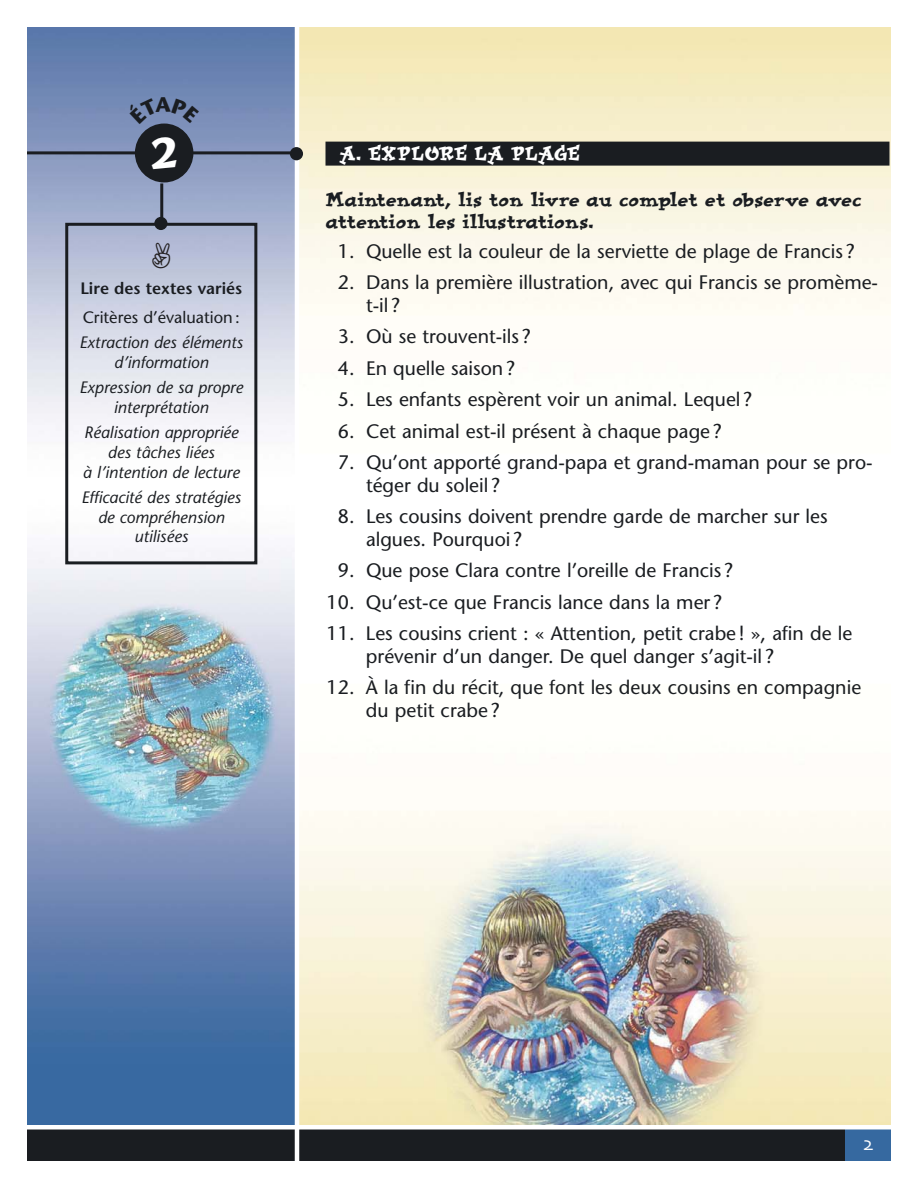
<style>
.page{position:relative;width:918px;height:1188px;background:#fff}
.page>*{position:absolute;margin:0;border:0;box-sizing:border-box;transform-origin:0 0}
.t1{font:48px "Improv ICG";color:#fff}
.t2{font:21px/22.5px "Improv ICG";letter-spacing:-.02em;color:#1a1d21}
.t3{font:21px "Improv ICG";letter-spacing:-.03em;color:#fff}
.t4{font:19.5px/22.5px "Stone Sans";color:#1a1d21}
.t5{font:italic 16.5px/19.8px "Stone Sans";color:#1a1d21;text-align:center}
.t6{font:16.5px "Stone Sans";color:#1a1d21}
.t7{font:600 16.5px "Stone Sans";color:#1a1d21}
</style>
<div class="page">
<img style="left:299px;top:27px;width:592px;height:1098px">
<svg style="left:27px;top:27px;width:268px;height:1098px"></svg>
<div style="left:297px;top:1127px;width:594px;height:34px;background:#1a1d21"></div>
<div style="left:845px;top:1127px;width:46px;height:34px;background:#3669a0"></div>
<div style="left:27px;top:1127px;width:270px;height:34px;background:#1a1d21"></div>
<hr style="left:295px;top:27px;width:4px;height:1134px;background:#fff">
<div style="left:326px;top:142px;width:564px;height:24px;background:#1a1d21"></div>
<hr style="left:27px;top:151px;width:270px;height:3px;background:#1a1d21">
<div style="left:135px;top:124px;width:58px;height:58px;background:#1a1d21;border-radius:50%"></div>
<div style="left:290px;top:147px;width:13px;height:13px;background:#1a1d21;border-radius:50%"></div>
<div style="left:27px;top:1125px;width:864px;height:5px;background:#fff"></div>
<div style="left:65px;top:223px;width:192px;height:341px;border:3px solid #1a1d21"></div>
<hr style="left:160px;top:183px;width:3px;height:41px;background:#1a1d21">
<div style="left:154px;top:217px;width:14px;height:13px;background:#1a1d21;border-radius:50%"></div>
<div style="left:126px;top:97px;width:74px;height:27px;background:#798cb7"></div>
<svg style="left:152px;top:243px;width:18px;height:25px"></svg>
<h1 class="t1" style="left:150px;top:134px;width:29px">2</h1>
<p class="t7" style="left:80px;top:282px;width:163px">Lire des textes variés</p>
<p class="t6" style="left:83px;top:311px;width:159px">Critères d’évaluation:</p>
<p class="t5" style="left:80px;top:334px;width:165px">Extraction des éléments d’information</p>
<p class="t5" style="left:80px;top:379px;width:165px">Expression de sa propre interprétation</p>
<p class="t5" style="left:83px;top:424px;width:158px">Réalisation appropriée des tâches liées<br>à l’intention de lecture</p>
<p class="t5" style="left:82px;top:489px;width:161px">Efficacité des stratégies de compréhension utilisées</p>
<p class="t3" style="left:339px;top:145px;width:243px">A. EXPLORE LA PLAGE</p>
<p class="t2" style="left:326px;top:189px;width:538px">Maintenant, lis ton livre au complet et observe avec attention les illustrations.</p>
<p class="t4" style="left:338px;top:242px;width:519px">1. Quelle est la couleur de la serviette de plage de Francis?</p>
<p class="t4" style="left:366px;top:273px;width:514px;text-indent:-28px">2. Dans la première illustration, avec qui Francis se promème&shy;t-il ?</p>
<p class="t4" style="left:338px;top:327px;width:195px">3. Où se trouvent-ils?</p>
<p class="t4" style="left:338px;top:359px;width:179px">4. En quelle saison?</p>
<p class="t4" style="left:338px;top:390px;width:416px">5. Les enfants espèrent voir un animal. Lequel?</p>
<p class="t4" style="left:338px;top:422px;width:386px">6. Cet animal est-il présent à chaque page ?</p>
<p class="t4" style="left:366px;top:453px;width:508px;text-indent:-28px">7. Qu’ont apporté grand-papa et grand-maman pour se pro&shy;téger du soleil?</p>
<p class="t4" style="left:366px;top:507px;width:463px;text-indent:-28px">8. Les cousins doivent prendre garde de marcher sur les algues. Pourquoi?</p>
<p class="t4" style="left:338px;top:561px;width:397px">9. Que pose Clara contre l’oreille de Francis?</p>
<p class="t4" style="left:327px;top:593px;width:397px">10. Qu’est-ce que Francis lance dans la mer?</p>
<p class="t4" style="left:366px;top:624px;width:488px;text-indent:-39px">11. Les cousins crient : « Attention, petit crabe ! », afin de le prévenir d’un danger. De quel danger s’agit-il?</p>
<p class="t4" style="left:366px;top:678px;width:497px;text-indent:-39px">12. À la fin du récit, que font les deux cousins en compagnie du petit crabe?</p>
</div>
